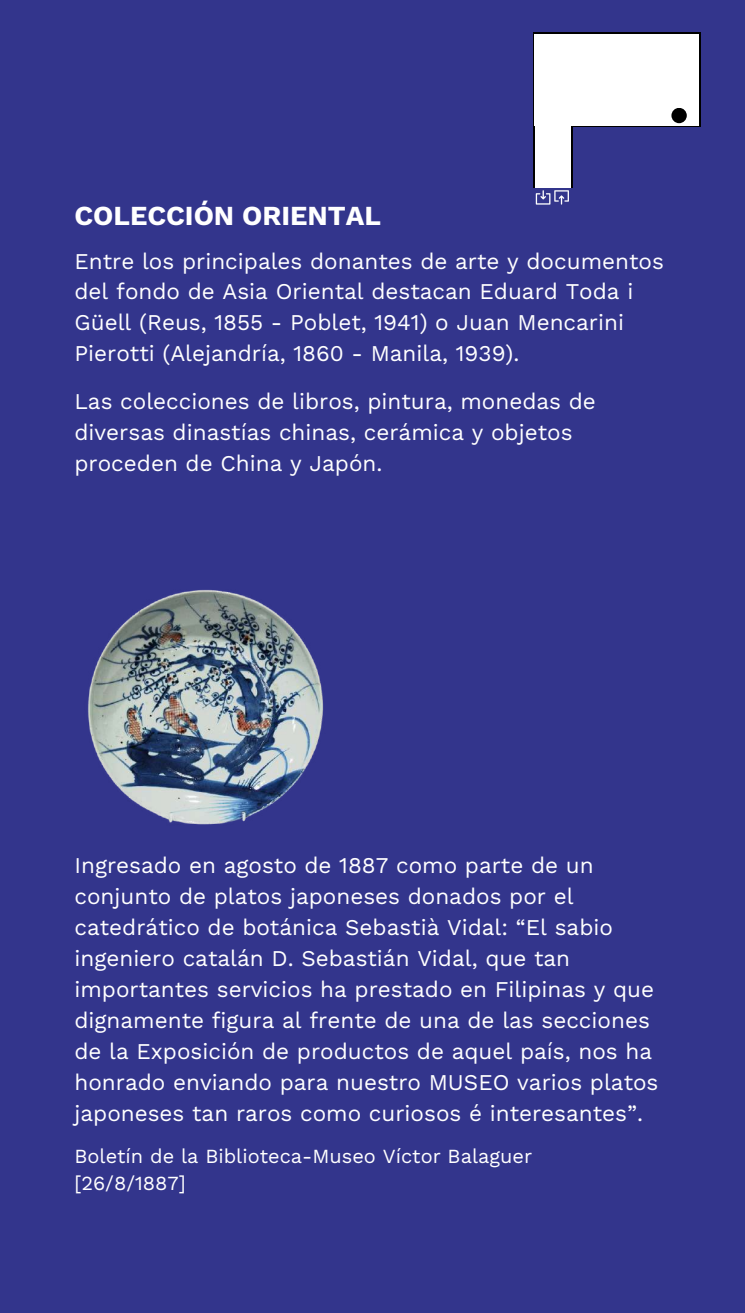
<style>
.page{position:relative;width:745px;height:1313px;background:#fff}
.page>*{position:absolute;margin:0;border:0;box-sizing:border-box;transform-origin:0 0}
.t1{font:700 27.5px "Work Sans";color:#fff}
.t2{font:22.5px/31px "Work Sans";color:#fff}
.t3{font:20px/27.2px "Work Sans";color:#fff}
</style>
<div class="page">
<div style="left:0;top:0;width:744px;height:1312px;background:#33358c"></div>
<img style="left:88px;top:590px;width:236px;height:235px">
<svg style="left:533px;top:32px;width:167px;height:173px"></svg>
<p class="t1" style="left:74px;top:199px;width:308px">COLECCIÓN ORIENTAL</p>
<p class="t2" style="left:74px;top:245px;width:590px">Entre los principales donantes de arte y documentos del fondo de Asia Oriental destacan Eduard Toda i Güell (Reus, 1855 - Poblet, 1941) o Juan Mencarini Pierotti (Alejandría, 1860 - Manila, 1939).</p>
<p class="t2" style="left:74px;top:386px;width:522px">Las colecciones de libros, pintura, monedas de diversas dinastías chinas, cerámica y objetos proceden de China y Japón.</p>
<p class="t2" style="left:74px;top:850px;width:585px">Ingresado en agosto de 1887 como parte de un conjunto de platos japoneses donados por el catedrático de botánica Sebastià Vidal: “El sabio ingeniero catalán D. Sebastián Vidal, que tan importantes servicios ha prestado en Filipinas y que dignamente figura al frente de una de las secciones de la Exposición de productos de aquel país, nos ha honrado enviando para nuestro MUSEO varios platos japoneses tan raros como curiosos é interesantes”.</p>
<p class="t3" style="left:74px;top:1142px;width:459px">Boletín de la Biblioteca-Museo Víctor Balaguer [26/8/1887]</p>
</div>
